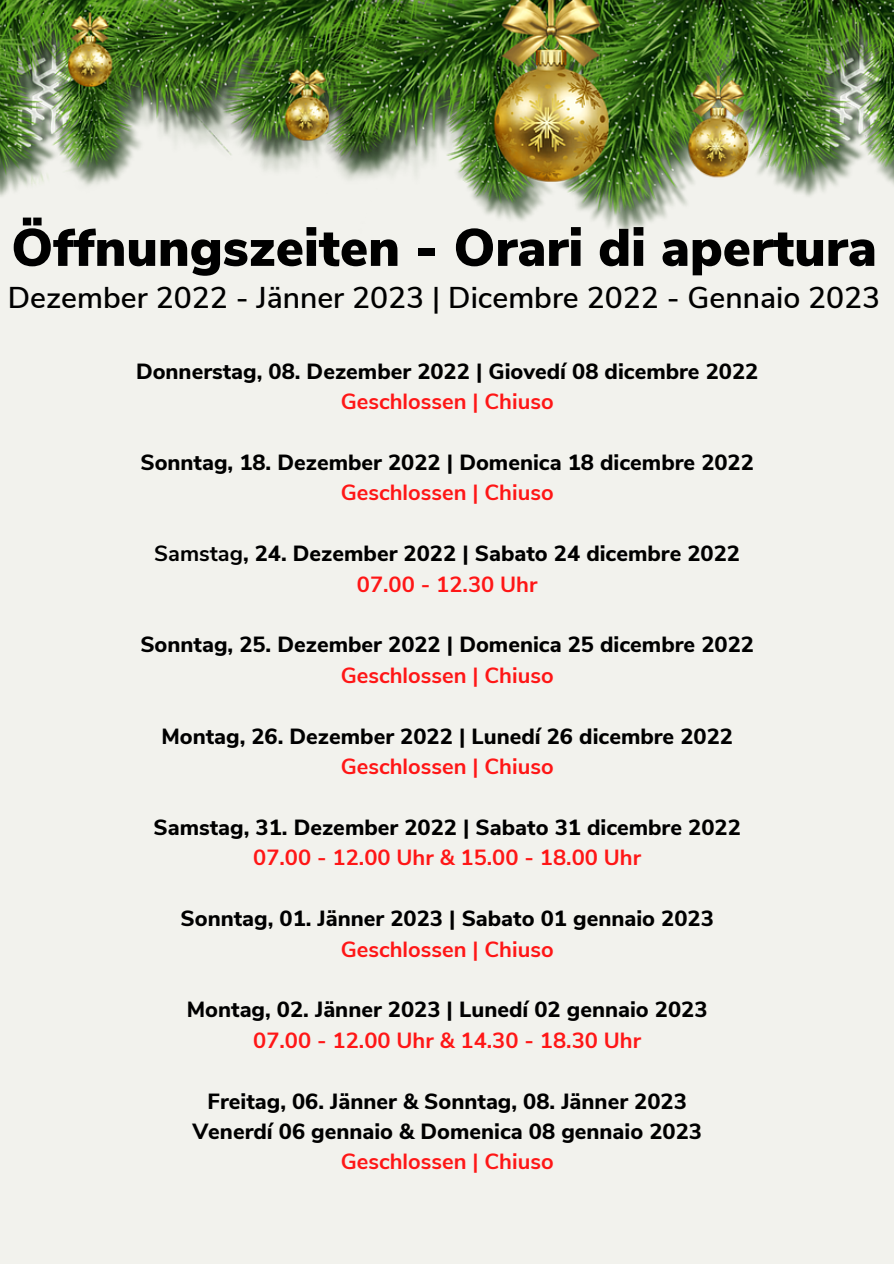
<style>
.page{position:relative;width:894px;height:1264px;background:#fff}
.page>*{position:absolute;margin:0;border:0;box-sizing:border-box;transform-origin:0 0}
.t1{font:900 52.5px "Nunito Sans";color:#000}
.t2{font:600 30px "Nunito Sans";color:#000}
.t3{font:800 21.9px/30.5px "Nunito Sans";color:#000;text-align:center}
.t4{font:700 21.9px "Nunito Sans";color:#ff1616}
.s1{font-weight:700}
.s2{font-weight:700;color:#ff1616}
</style>
<div class="page">
<div style="left:0;top:0;width:893px;height:1263px;background:#f2f2ed"></div>
<img style="left:0;top:0;width:893px;height:232px">
<h1 class="t1" style="left:11px;top:213px;width:866px">Öffnungszeiten - Orari di apertura</h1>
<h2 class="t2" style="left:8px;top:277px;width:873px">Dezember 2022 - Jänner 2023 | Dicembre 2022 - Gennaio 2023</h2>
<p class="t3" style="left:136px;top:356px;width:623px">Donnerstag, 08. Dezember 2022 | Giovedí 08 dicembre 2022</p>
<p class="t4" style="left:341px;top:387px;width:214px">Geschlossen | Chiuso</p>
<p class="t3" style="left:140px;top:447px;width:615px">Sonntag, 18. Dezember 2022 | Domenica 18 dicembre 2022</p>
<p class="t4" style="left:341px;top:478px;width:214px">Geschlossen | Chiuso</p>
<p class="t3" style="left:154px;top:538px;width:587px"><span class="s1">Samstag</span>, 24. Dezember 2022 | Sabato 24 dicembre 2022<br><span class="s2">07.00 - 12.30 Uhr</span></p>
<p class="t3" style="left:140px;top:630px;width:615px">Sonntag, 25. Dezember 2022 | Domenica 25 dicembre 2022</p>
<p class="t4" style="left:341px;top:660px;width:214px">Geschlossen | Chiuso</p>
<p class="t3" style="left:161px;top:721px;width:573px">Montag, 26. Dezember 2022 | Lunedí 26 dicembre 2022</p>
<p class="t4" style="left:341px;top:751px;width:214px">Geschlossen | Chiuso</p>
<p class="t3" style="left:153px;top:812px;width:588px">Samstag, 31. Dezember 2022 | Sabato 31 dicembre 2022</p>
<p class="t4" style="left:253px;top:843px;width:389px">07.00 - 12.00 Uhr &amp; 15.00 - 18.00 Uhr</p>
<p class="t3" style="left:180px;top:903px;width:534px">Sonntag, 01. Jänner 2023 | Sabato 01 gennaio 2023</p>
<p class="t4" style="left:341px;top:934px;width:214px">Geschlossen | Chiuso</p>
<p class="t3" style="left:187px;top:994px;width:522px">Montag, 02. Jänner 2023 | Lunedí 02 gennaio 2023</p>
<p class="t4" style="left:253px;top:1025px;width:389px">07.00 - 12.00 Uhr &amp; 14.30 - 18.30 Uhr</p>
<p class="t3" style="left:192px;top:1086px;width:511px">Freitag, 06. Jänner &amp; Sonntag, 08. Jänner 2023<br>Venerdí 06 gennaio &amp; Domenica 08 gennaio 2023</p>
<p class="t4" style="left:341px;top:1147px;width:214px">Geschlossen | Chiuso</p>
</div>
